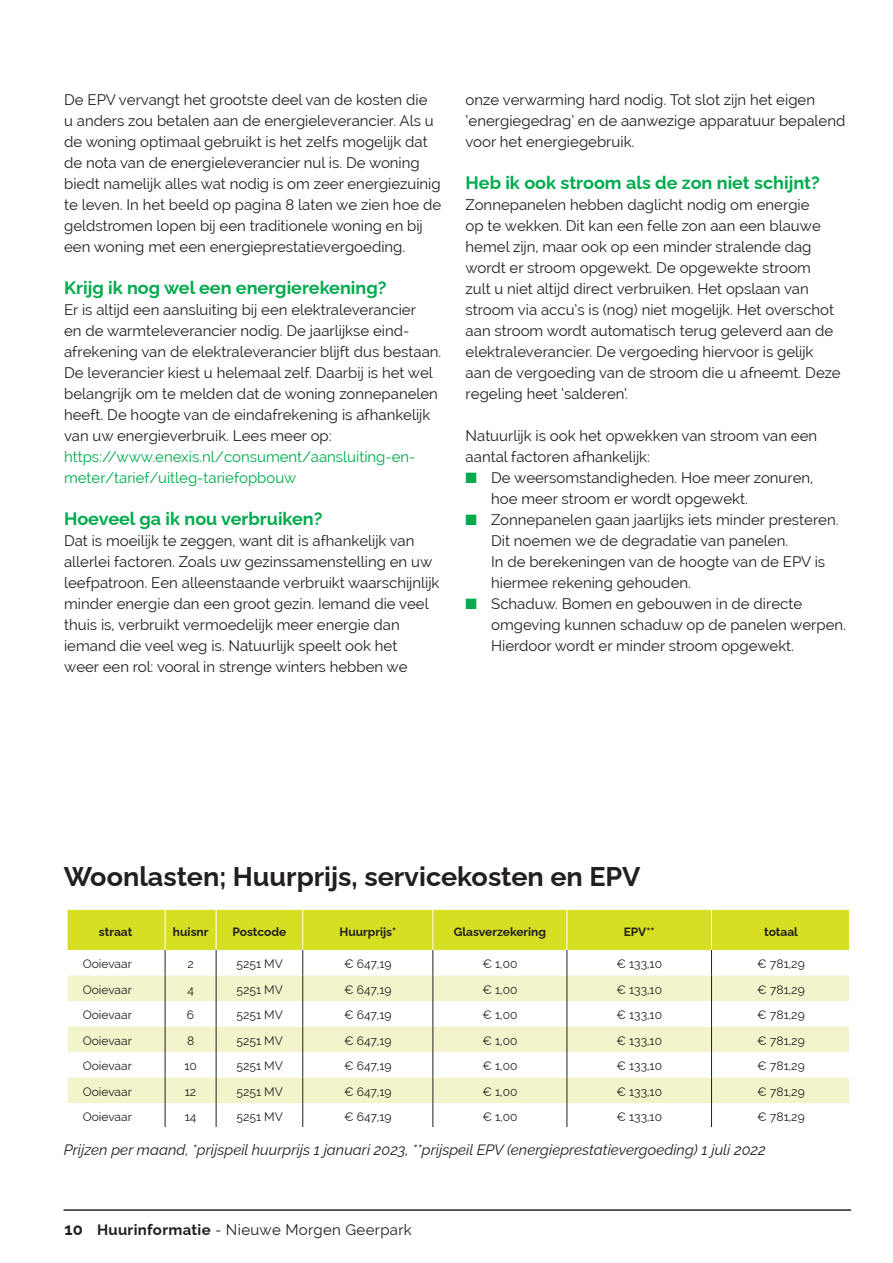
<style>
.page{position:relative;width:893px;height:1263px;background:#fff}
.page>*{position:absolute;margin:0;border:0;box-sizing:border-box;transform-origin:0 0}
.tk{font:700 27px "Raleway";color:#231f20}
.tk-2{font:700 18px "Raleway";color:#00ab4d}
.plat{font:15px/21px "Raleway";color:#231f20}
.plat-2{font:italic 15px "Raleway";color:#231f20}
.plat-3{font:15px/21px "Raleway";color:#00ab4d}
.plat-4{font:15px "Raleway";letter-spacing:.02em;color:#231f20}
.t1{font:12px "Raleway";color:#231f20}
.t2{font:700 12px "Raleway";color:#231f20}
.s1{color:#00ab4d}
.s2{font-weight:700;font-size:16.5px}
.s3{font-weight:700}
</style>
<div class="page">
<hr style="left:63px;top:1210px;width:788px;height:1px;background:#231f20">
<svg style="left:68px;top:910px;width:781px;height:217px"></svg>
<hr style="left:165px;top:910px;width:1px;height:40px;background:#fff">
<hr style="left:216px;top:910px;width:1px;height:40px;background:#fff">
<hr style="left:302px;top:910px;width:1px;height:40px;background:#fff">
<hr style="left:432px;top:910px;width:1px;height:40px;background:#fff">
<hr style="left:567px;top:910px;width:1px;height:40px;background:#fff">
<hr style="left:711px;top:910px;width:1px;height:40px;background:#fff">
<p class="plat" style="left:64px;top:89px;width:379px">De EPV vervangt het grootste deel van de kosten die<br>u anders zou betalen aan de energieleverancier. Als u de woning optimaal gebruikt is het zelfs mogelijk dat de nota van de energieleverancier nul is. De woning biedt namelijk alles wat nodig is om zeer energiezuinig te leven. In het beeld op pagina 8 laten we zien hoe de geldstromen lopen bij een traditionele woning en bij een woning met een energieprestatievergoeding.</p>
<p class="tk-2" style="left:64px;top:273px;width:324px">Krijg ik nog wel een energierekening?</p>
<p class="plat" style="left:64px;top:299px;width:379px">Er is altijd een aansluiting bij een elektraleverancier<br>en de warmteleverancier nodig. De jaarlijkse eind&shy;afrekening van de elektraleverancier blijft dus bestaan.<br>De leverancier kiest u helemaal zelf. Daarbij is het wel belangrijk om te melden dat de woning zonnepanelen heeft. De hoogte van de eindafrekening is afhankelijk van uw energieverbruik. Lees meer op:</p>
<p class="plat-3" style="left:64px;top:446px;width:353px">https://www.enexis.nl/consument/aansluiting-en&shy;meter/tarief/uitleg-tariefopbouw</p>
<p class="tk-2" style="left:64px;top:504px;width:260px">Hoeveel ga ik nou verbruiken?</p>
<p class="plat" style="left:64px;top:530px;width:377px">Dat is moeilijk te zeggen, want dit is afhankelijk van allerlei factoren. Zoals uw gezinssamenstelling en uw leefpatroon. Een alleenstaande verbruikt waarschijnlijk minder energie dan een groot gezin. Iemand die veel thuis is, verbruikt vermoedelijk meer energie dan iemand die veel weg is. Natuurlijk speelt ook het<br>weer een rol: vooral in strenge winters hebben we</p>
<p class="plat" style="left:466px;top:89px;width:381px">onze verwarming hard nodig. Tot slot zijn het eigen ’energiegedrag’ en de aanwezige apparatuur bepalend voor het energiegebruik.</p>
<p class="tk-2" style="left:466px;top:168px;width:356px">Heb ik ook stroom als de zon niet schijnt?</p>
<p class="plat" style="left:466px;top:194px;width:377px">Zonnepanelen hebben daglicht nodig om energie<br>op te wekken. Dit kan een felle zon aan een blauwe hemel zijn, maar ook op een minder stralende dag wordt er stroom opgewekt. De opgewekte stroom<br>zult u niet altijd direct verbruiken. Het opslaan van stroom via accu’s is (nog) niet mogelijk. Het overschot aan stroom wordt automatisch terug geleverd aan de elektraleverancier. De vergoeding hiervoor is gelijk aan de vergoeding van de stroom die u afneemt. Deze regeling heet ’salderen’.</p>
<p class="plat" style="left:466px;top:425px;width:353px">Natuurlijk is ook het opwekken van stroom van een aantal factoren afhankelijk:</p>
<p class="plat" style="left:491px;top:467px;width:324px;text-indent:-26px"><span class="s1">■</span> De weersomstandigheden. Hoe meer zonuren, hoe meer stroom er wordt opgewekt.</p>
<p class="plat" style="left:491px;top:509px;width:349px;text-indent:-26px"><span class="s1">■</span> Zonnepanelen gaan jaarlijks iets minder presteren.<br>Dit noemen we de degradatie van panelen.<br>In de berekeningen van de hoogte van de EPV is hiermee rekening gehouden.</p>
<p class="plat" style="left:491px;top:593px;width:356px;text-indent:-26px"><span class="s1">■</span> Schaduw. Bomen en gebouwen in de directe omgeving kunnen schaduw op de panelen werpen.<br>Hierdoor wordt er minder stroom opgewekt.</p>
<p class="tk" style="left:64px;top:855px;width:578px">Woonlasten; Huurprijs, servicekosten en EPV</p>
<p class="t2" style="left:99px;top:922px;width:35px">straat</p>
<p class="t2" style="left:173px;top:922px;width:37px">huisnr</p>
<p class="t2" style="left:232px;top:922px;width:55px">Postcode</p>
<p class="t2" style="left:339px;top:922px;width:58px">Huurprijs*</p>
<p class="t2" style="left:454px;top:922px;width:94px">Glasverzekering</p>
<p class="t2" style="left:624px;top:922px;width:33px">EPV**</p>
<p class="t2" style="left:764px;top:922px;width:35px">totaal</p>
<p class="t1" style="left:83px;top:957px;width:51px">Ooievaar</p>
<p class="t1" style="left:187px;top:957px;width:8px">2</p>
<p class="t1" style="left:236px;top:957px;width:48px">5251 MV</p>
<p class="t1" style="left:344px;top:957px;width:49px">€ 647,19</p>
<p class="t1" style="left:482px;top:957px;width:37px">€ 1,00</p>
<p class="t1" style="left:616px;top:957px;width:47px">€ 133,10</p>
<p class="t1" style="left:757px;top:957px;width:49px">€ 781,29</p>
<p class="t1" style="left:83px;top:983px;width:51px">Ooievaar</p>
<p class="t1" style="left:187px;top:983px;width:8px">4</p>
<p class="t1" style="left:236px;top:983px;width:48px">5251 MV</p>
<p class="t1" style="left:344px;top:983px;width:49px">€ 647,19</p>
<p class="t1" style="left:482px;top:983px;width:37px">€ 1,00</p>
<p class="t1" style="left:616px;top:983px;width:47px">€ 133,10</p>
<p class="t1" style="left:757px;top:983px;width:49px">€ 781,29</p>
<p class="t1" style="left:83px;top:1008px;width:51px">Ooievaar</p>
<p class="t1" style="left:187px;top:1008px;width:9px">6</p>
<p class="t1" style="left:236px;top:1008px;width:48px">5251 MV</p>
<p class="t1" style="left:344px;top:1008px;width:49px">€ 647,19</p>
<p class="t1" style="left:482px;top:1008px;width:37px">€ 1,00</p>
<p class="t1" style="left:616px;top:1008px;width:47px">€ 133,10</p>
<p class="t1" style="left:757px;top:1008px;width:49px">€ 781,29</p>
<p class="t1" style="left:83px;top:1034px;width:51px">Ooievaar</p>
<p class="t1" style="left:187px;top:1034px;width:9px">8</p>
<p class="t1" style="left:236px;top:1034px;width:48px">5251 MV</p>
<p class="t1" style="left:344px;top:1034px;width:49px">€ 647,19</p>
<p class="t1" style="left:482px;top:1034px;width:37px">€ 1,00</p>
<p class="t1" style="left:616px;top:1034px;width:47px">€ 133,10</p>
<p class="t1" style="left:757px;top:1034px;width:49px">€ 781,29</p>
<p class="t1" style="left:83px;top:1059px;width:51px">Ooievaar</p>
<p class="t1" style="left:184px;top:1059px;width:14px">10</p>
<p class="t1" style="left:236px;top:1059px;width:48px">5251 MV</p>
<p class="t1" style="left:344px;top:1059px;width:49px">€ 647,19</p>
<p class="t1" style="left:482px;top:1059px;width:37px">€ 1,00</p>
<p class="t1" style="left:616px;top:1059px;width:47px">€ 133,10</p>
<p class="t1" style="left:757px;top:1059px;width:49px">€ 781,29</p>
<p class="t1" style="left:83px;top:1085px;width:51px">Ooievaar</p>
<p class="t1" style="left:185px;top:1085px;width:13px">12</p>
<p class="t1" style="left:236px;top:1085px;width:48px">5251 MV</p>
<p class="t1" style="left:344px;top:1085px;width:49px">€ 647,19</p>
<p class="t1" style="left:482px;top:1085px;width:37px">€ 1,00</p>
<p class="t1" style="left:616px;top:1085px;width:47px">€ 133,10</p>
<p class="t1" style="left:757px;top:1085px;width:49px">€ 781,29</p>
<p class="t1" style="left:83px;top:1109px;width:51px">Ooievaar</p>
<p class="t1" style="left:185px;top:1110px;width:13px">14</p>
<p class="t1" style="left:236px;top:1109px;width:48px">5251 MV</p>
<p class="t1" style="left:344px;top:1109px;width:49px">€ 647,19</p>
<p class="t1" style="left:482px;top:1109px;width:37px">€ 1,00</p>
<p class="t1" style="left:616px;top:1109px;width:47px">€ 133,10</p>
<p class="t1" style="left:757px;top:1109px;width:49px">€ 781,29</p>
<p class="plat-2" style="left:64px;top:1138px;width:703px">Prijzen per maand, *prijspeil huurprijs 1 januari 2023, **prijspeil EPV (energieprestatievergoeding) 1 juli 2022</p>
<p class="plat-4" style="left:64px;top:1221px;width:349px"><span class="s2">10</span> <span class="s3">Huurinformatie</span> - Nieuwe Morgen Geerpark</p>
</div>
